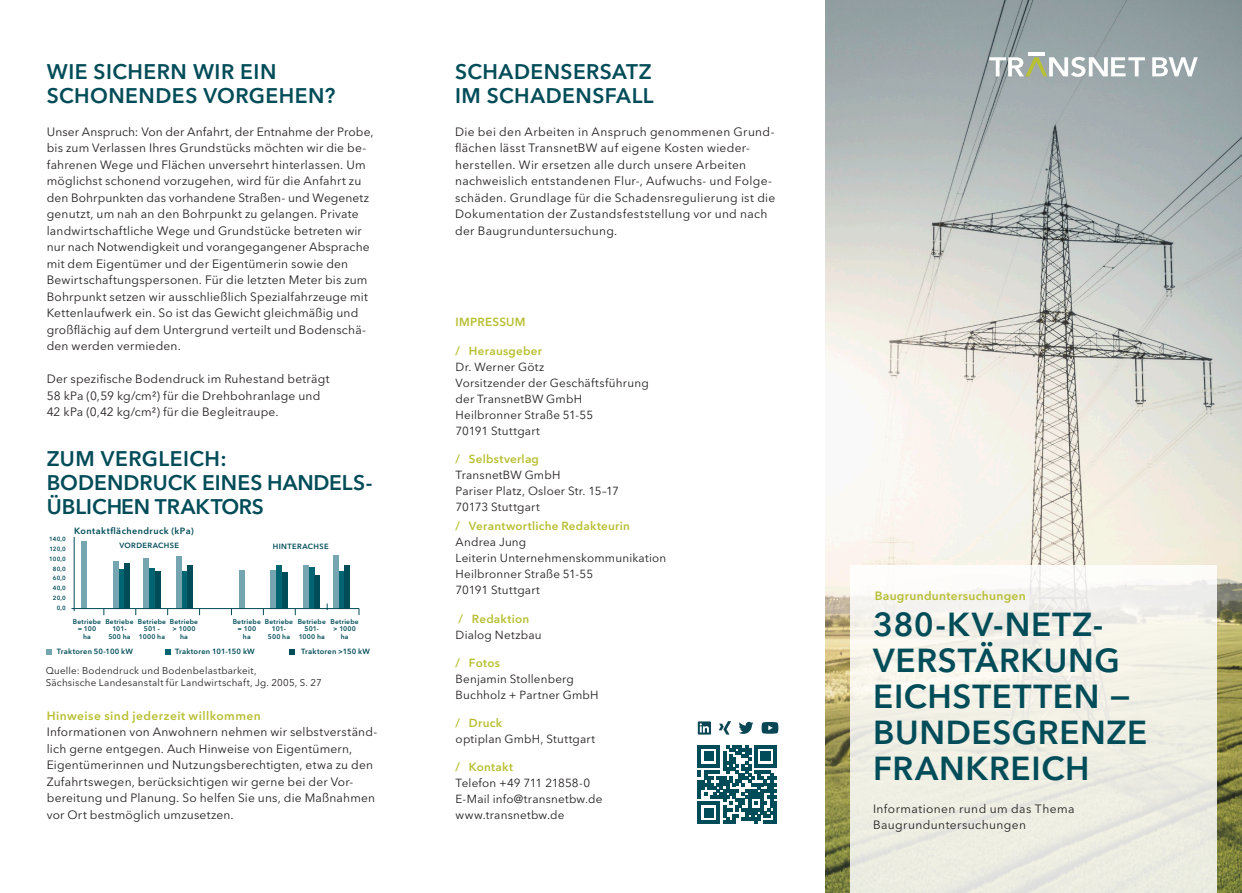
<style>
.page{position:relative;width:1242px;height:893px;background:#fff}
.page>*{position:absolute;margin:0;border:0;box-sizing:border-box;transform-origin:0 0}
.Headline_A0_116_127_5pt{font:600 33px/36px "Avenir Next LT Pro";letter-spacing:.02em;color:#004c58}
.Fließtext-Zwischenheadline_38_52pt{font:600 21px/24px "Avenir Next LT Pro";letter-spacing:.02em;color:#004c58}
.Fließtext-Zwischenheadline_38_52pt-2{font:600 21px/24px "Avenir Next LT Pro";color:#004c58}
.Copy_38_52pt{font:12px/16.5px "Avenir Next LT Pro";letter-spacing:.015em;color:#231f20}
.Copy_38_52pt-2{font:12px/16.5px "Avenir Next LT Pro";letter-spacing:.035em;color:#231f20}
.Fließtext-Zwischenheadline_38_52pt-3{font:600 12px "Avenir Next LT Pro";letter-spacing:.04em;color:#b8c033}
.Preline_A0_38_5pt{font:600 12px "Avenir Next LT Pro";letter-spacing:.025em;color:#b8c033}
.Copy_9_5_13pt{font:11.7px/16px "Avenir Next LT Pro";letter-spacing:.015em;color:#231f20}
.Fließtext_Zwischen-HL_9_5_13pt{font:600 11.7px "Avenir Next LT Pro";letter-spacing:.02em;color:#b8c033}
.Copy_38_52pt-3{font:9.75px/12px "Avenir Next LT Pro";letter-spacing:.025em;color:#231f20}
.Copy_38_52pt-4{font:600 9px "Avenir Next LT Pro";letter-spacing:.05em;color:#004c58}
.Copy_38_52pt-5{font:600 7.5px "Avenir Next LT Pro";letter-spacing:.03em;color:#004c58}
.Copy_38_52pt-6{font:600 7.5px "Avenir Next LT Pro";letter-spacing:.05em;color:#004c58}
.Copy_38_52pt-7{font:600 6.75px "Avenir Next LT Pro";letter-spacing:.03em;color:#004c58}
.Copy_38_52pt-8{font:600 6px "Avenir Next LT Pro";letter-spacing:.035em;color:#004c58}
.s1{font-weight:600;color:#b8c033}
</style>
<div class="page">
<img style="left:825px;top:0;width:417px;height:893px">
<div style="left:850px;top:566px;width:367px;height:327px;background:linear-gradient(to bottom,#f8f5f0,#e9e9dd)"></div>
<div style="left:124px;top:563px;width:5px;height:46px;background:#004c58"></div>
<div style="left:118px;top:569px;width:6px;height:40px;background:#006573"></div>
<div style="left:149px;top:568px;width:6px;height:41px;background:#006573"></div>
<div style="left:181px;top:571px;width:6px;height:38px;background:#006573"></div>
<div style="left:276px;top:565px;width:6px;height:44px;background:#006573"></div>
<div style="left:309px;top:567px;width:5px;height:41px;background:#006573"></div>
<div style="left:338px;top:571px;width:6px;height:38px;background:#006573"></div>
<div style="left:333px;top:555px;width:5px;height:53px;background:#74a5b0"></div>
<div style="left:303px;top:565px;width:6px;height:43px;background:#74a5b0"></div>
<div style="left:271px;top:570px;width:5px;height:39px;background:#74a5b0"></div>
<div style="left:239px;top:570px;width:6px;height:39px;background:#74a5b0"></div>
<div style="left:176px;top:556px;width:5px;height:53px;background:#74a5b0"></div>
<div style="left:144px;top:558px;width:5px;height:51px;background:#74a5b0"></div>
<div style="left:113px;top:561px;width:5px;height:48px;background:#74a5b0"></div>
<div style="left:81px;top:541px;width:6px;height:68px;background:#74a5b0"></div>
<div style="left:155px;top:571px;width:5px;height:38px;background:#004c58"></div>
<div style="left:187px;top:565px;width:5px;height:44px;background:#004c58"></div>
<div style="left:282px;top:572px;width:5px;height:37px;background:#004c58"></div>
<div style="left:314px;top:575px;width:6px;height:33px;background:#004c58"></div>
<div style="left:344px;top:565px;width:5px;height:44px;background:#004c58"></div>
<svg style="left:165px;top:649px;width:6px;height:6px"></svg>
<svg style="left:289px;top:649px;width:6px;height:6px"></svg>
<svg style="left:46px;top:649px;width:6px;height:6px"></svg>
<hr style="left:71px;top:608px;width:288px;height:1px;background:#004c58">
<hr style="left:74px;top:537px;width:1px;height:74px;background:#004c58">
<svg style="left:1152px;top:57px;width:45px;height:19px"></svg>
<hr style="left:1028px;top:52px;width:16px;height:3px;background:#fff">
<svg style="left:989px;top:57px;width:156px;height:20px"></svg>
<svg style="left:738px;top:722px;width:15px;height:12px"></svg>
<svg style="left:719px;top:721px;width:12px;height:14px"></svg>
<svg style="left:761px;top:722px;width:17px;height:12px"></svg>
<svg style="left:698px;top:745px;width:78px;height:79px"></svg>
<svg style="left:698px;top:721px;width:13px;height:14px"></svg>
<p class="Fließtext-Zwischenheadline_38_52pt" style="left:47px;top:59px;width:231px">WIE SICHERN WIR EIN</p>
<p class="Fließtext-Zwischenheadline_38_52pt" style="left:47px;top:83px;width:290px">SCHONENDES VORGEHEN?</p>
<p class="Copy_38_52pt" style="left:47px;top:123px;width:328px">Unser Anspruch: Von der Anfahrt, der Entnahme der Probe, bis zum Verlassen Ihres Grundstücks möchten wir die be&shy;fahrenen Wege und Flächen unversehrt hinterlassen. Um möglichst schonend vorzugehen, wird für die Anfahrt zu den Bohrpunkten das vorhandene Straßen- und Wegenetz genutzt, um nah an den Bohrpunkt zu gelangen. Private landwirtschaftliche Wege und Grundstücke betreten wir nur nach Notwendigkeit und vorangegangener Absprache mit dem Eigentümer und der Eigentümerin sowie den Bewirtschaftungspersonen. Für die letzten Meter bis zum Bohrpunkt setzen wir ausschließlich Spezialfahrzeuge mit Kettenlaufwerk ein. So ist das Gewicht gleichmäßig und großflächig auf dem Untergrund verteilt und Bodenschä&shy;den werden vermieden.</p>
<p class="Copy_38_52pt" style="left:47px;top:371px;width:284px">Der spezifische Bodendruck im Ruhestand beträgt</p>
<p class="Copy_38_52pt" style="left:47px;top:387px;width:275px">58 kPa (0,59 kg/cm²) für die Drehbohranlage und</p>
<p class="Copy_38_52pt" style="left:47px;top:404px;width:233px">42 kPa (0,42 kg/cm²) für die Begleitraupe.</p>
<p class="Fließtext-Zwischenheadline_38_52pt-2" style="left:47px;top:446px;width:327px">ZUM VERGLEICH:<br>BODENDRUCK EINES HANDELS-<br>ÜBLICHEN TRAKTORS</p>
<p class="Copy_38_52pt-8" style="left:49px;top:535px;width:18px">140,0</p>
<p class="Copy_38_52pt-8" style="left:49px;top:545px;width:18px">120,0</p>
<p class="Copy_38_52pt-8" style="left:49px;top:555px;width:18px">100,0</p>
<p class="Copy_38_52pt-8" style="left:53px;top:565px;width:15px">80,0</p>
<p class="Copy_38_52pt-8" style="left:53px;top:575px;width:15px">60,0</p>
<p class="Copy_38_52pt-8" style="left:53px;top:584px;width:15px">40,0</p>
<p class="Copy_38_52pt-8" style="left:53px;top:594px;width:15px">20,0</p>
<p class="Copy_38_52pt-8" style="left:57px;top:604px;width:11px">0,0</p>
<p class="Copy_38_52pt-4" style="left:74px;top:526px;width:121px">Kontaktflächendruck (kPa)</p>
<p class="Copy_38_52pt-6" style="left:119px;top:541px;width:61px">VORDERACHSE</p>
<p class="Copy_38_52pt-6" style="left:273px;top:541px;width:57px">HINTERACHSE</p>
<p class="Copy_38_52pt-7" style="left:73px;top:617px;width:30px">Betriebe</p>
<p class="Copy_38_52pt-7" style="left:78px;top:625px;width:20px">= 100</p>
<p class="Copy_38_52pt-7" style="left:83px;top:632px;width:9px">ha</p>
<p class="Copy_38_52pt-7" style="left:105px;top:617px;width:30px">Betriebe</p>
<p class="Copy_38_52pt-7" style="left:112px;top:625px;width:16px">101-</p>
<p class="Copy_38_52pt-7" style="left:108px;top:632px;width:24px">500 ha</p>
<p class="Copy_38_52pt-7" style="left:138px;top:617px;width:30px">Betriebe</p>
<p class="Copy_38_52pt-7" style="left:144px;top:625px;width:18px">501 -</p>
<p class="Copy_38_52pt-7" style="left:139px;top:632px;width:28px">1000 ha</p>
<p class="Copy_38_52pt-7" style="left:170px;top:617px;width:30px">Betriebe</p>
<p class="Copy_38_52pt-7" style="left:173px;top:625px;width:24px">&gt; 1000</p>
<p class="Copy_38_52pt-7" style="left:180px;top:632px;width:9px">ha</p>
<p class="Copy_38_52pt-7" style="left:233px;top:617px;width:30px">Betriebe</p>
<p class="Copy_38_52pt-7" style="left:238px;top:625px;width:20px">= 100</p>
<p class="Copy_38_52pt-7" style="left:243px;top:632px;width:9px">ha</p>
<p class="Copy_38_52pt-7" style="left:265px;top:617px;width:30px">Betriebe</p>
<p class="Copy_38_52pt-7" style="left:272px;top:625px;width:16px">101-</p>
<p class="Copy_38_52pt-7" style="left:268px;top:632px;width:24px">500 ha</p>
<p class="Copy_38_52pt-7" style="left:298px;top:617px;width:30px">Betriebe</p>
<p class="Copy_38_52pt-7" style="left:304px;top:625px;width:16px">501-</p>
<p class="Copy_38_52pt-7" style="left:299px;top:632px;width:28px">1000 ha</p>
<p class="Copy_38_52pt-7" style="left:330px;top:617px;width:30px">Betriebe</p>
<p class="Copy_38_52pt-7" style="left:333px;top:625px;width:24px">&gt; 1000</p>
<p class="Copy_38_52pt-7" style="left:341px;top:632px;width:9px">ha</p>
<p class="Copy_38_52pt-5" style="left:57px;top:647px;width:78px">Traktoren 50-100 kW</p>
<p class="Copy_38_52pt-5" style="left:175px;top:647px;width:81px">Traktoren 101-150 kW</p>
<p class="Copy_38_52pt-5" style="left:301px;top:647px;width:70px">Traktoren &gt;150 kW</p>
<p class="Copy_38_52pt-3" style="left:46px;top:665px;width:277px">Quelle: Bodendruck und Bodenbelastbarkeit,<br>Sächsische Landesanstalt für Landwirtschaft, Jg. 2005, S. 27</p>
<p class="Fließtext-Zwischenheadline_38_52pt-3" style="left:47px;top:708px;width:216px">Hinweise sind jederzeit willkommen</p>
<p class="Copy_38_52pt" style="left:47px;top:724px;width:332px">Informationen von Anwohnern nehmen wir selbstverständ&shy;lich gerne entgegen. Auch Hinweise von Eigentümern, Eigentümerinnen und Nutzungsberechtigten, etwa zu den Zufahrtswegen, berücksichtigen wir gerne bei der Vor&shy;bereitung und Planung. So helfen Sie uns, die Maßnahmen vor Ort bestmöglich umzusetzen.</p>
<p class="Fließtext-Zwischenheadline_38_52pt" style="left:455px;top:59px;width:200px">SCHADENSERSATZ<br>IM SCHADENSFALL</p>
<p class="Copy_38_52pt" style="left:455px;top:123px;width:322px">Die bei den Arbeiten in Anspruch genommenen Grund&shy;flächen lässt TransnetBW auf eigene Kosten wieder&shy;herstellen. Wir ersetzen alle durch unsere Arbeiten nachweislich entstandenen Flur-, Aufwuchs- und Folge&shy;schäden. Grundlage für die Schadensregulierung ist die Dokumentation der Zustandsfeststellung vor und nach der Baugrunduntersuchung.</p>
<p class="Fließtext_Zwischen-HL_9_5_13pt" style="left:456px;top:315px;width:71px">IMPRESSUM</p>
<p class="Copy_9_5_13pt" style="left:456px;top:342px;width:195px"><span class="s1">/ Herausgeber<br></span>Dr. Werner Götz<br>Vorsitzender der Geschäftsführung der TransnetBW GmbH<br>Heilbronner Straße 51-55<br>70191 Stuttgart</p>
<p class="Copy_9_5_13pt" style="left:456px;top:451px;width:165px"><span class="s1">/ Selbstverlag<br></span>TransnetBW GmbH<br>Pariser Platz, Osloer Str. 15–17<br>70173 Stuttgart</p>
<p class="Copy_9_5_13pt" style="left:456px;top:518px;width:212px"><span class="s1">/ Verantwortliche Redakteurin<br></span>Andrea Jung<br>Leiterin Unternehmenskommunikation<br>Heilbronner Straße 51-55<br>70191 Stuttgart</p>
<p class="Copy_9_5_13pt" style="left:456px;top:610px;width:87px"><span class="s1">/ Redaktion<br></span>Dialog Netzbau</p>
<p class="Copy_9_5_13pt" style="left:456px;top:655px;width:144px"><span class="s1">/ Fotos<br></span>Benjamin Stollenberg<br>Buchholz + Partner GmbH</p>
<p class="Copy_9_5_13pt" style="left:456px;top:715px;width:141px"><span class="s1">/ Druck<br></span>optiplan GmbH, Stuttgart</p>
<p class="Copy_9_5_13pt" style="left:456px;top:759px;width:148px"><span class="s1">/ Kontakt<br></span>Telefon +49 711 21858-0<br>E-Mail info@transnetbw.de www.transnetbw.de</p>
<p class="Preline_A0_38_5pt" style="left:874px;top:588px;width:152px">Baugrunduntersuchungen</p>
<p class="Headline_A0_116_127_5pt" style="left:873px;top:606px;width:276px">380-KV-NETZ-<br>VERSTÄRKUNG<br>EICHSTETTEN −<br>BUNDESGRENZE<br>FRANKREICH</p>
<p class="Copy_38_52pt-2" style="left:873px;top:800px;width:203px">Informationen rund um das Thema<br>Baugrunduntersuchungen</p>
</div>
